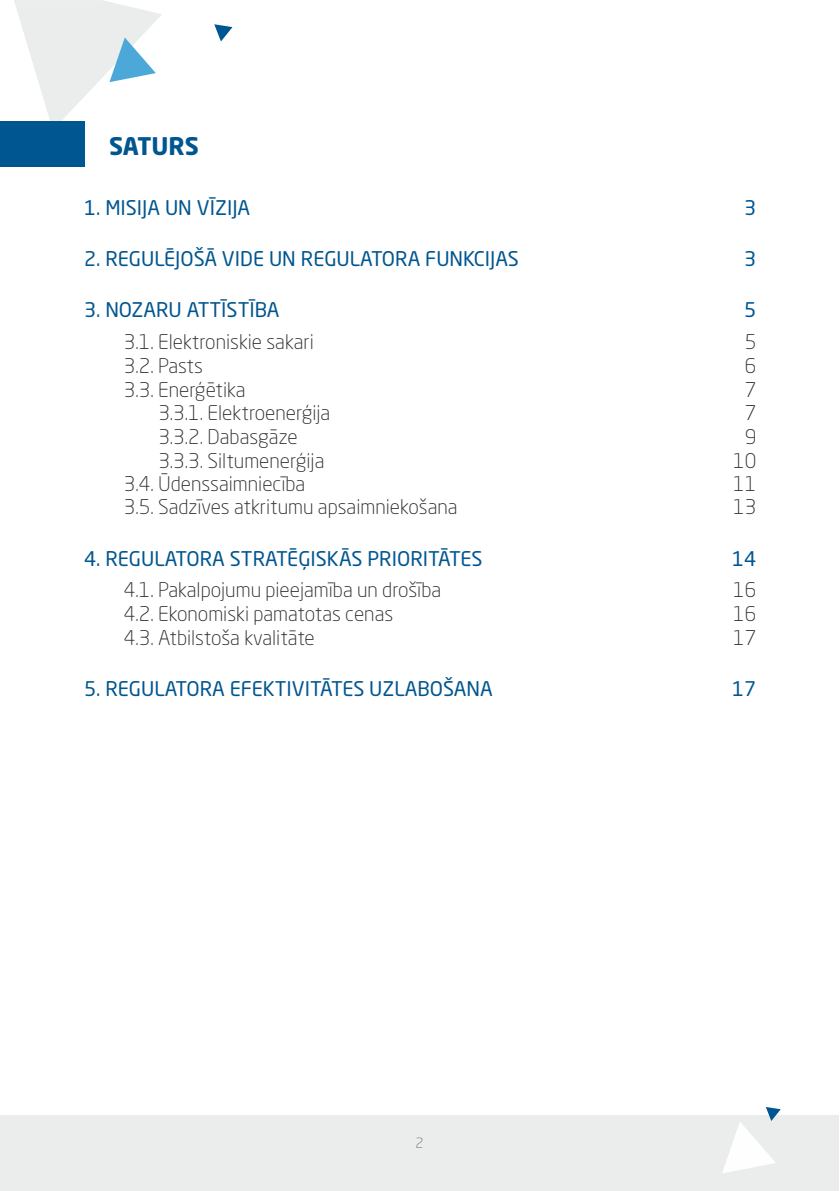
<style>
.page{position:relative;width:840px;height:1191px;background:#fff}
.page>*{position:absolute;margin:0;border:0;box-sizing:border-box;transform-origin:0 0}
.t1{font:700 24px "Neo Sans Pro";letter-spacing:-.01em;color:#005690}
.t2{font:300 20px/24px "Neo Sans Pro";color:#2b2a29}
.t3{font:20px "Neo Sans Pro";color:#005690}
.t4{font:300 14px "Neo Sans Pro";color:#797979}
</style>
<div class="page">
<div style="left:0;top:1115px;width:838px;height:76px;background:#ebecec"></div>
<svg style="left:14px;top:0;width:148px;height:121px"></svg>
<svg style="left:214px;top:24px;width:18px;height:17px"></svg>
<svg style="left:722px;top:1107px;width:58px;height:66px"></svg>
<div style="left:0;top:121px;width:85px;height:45px;background:#005690"></div>
<p class="t1" style="left:109px;top:136px;width:91px">SATURS</p>
<p class="t3" style="left:84px;top:199px;width:168px">1. MISIJA UN VĪZIJA</p>
<p class="t3" style="left:743px;top:199px;width:14px">3</p>
<p class="t3" style="left:84px;top:251px;width:436px">2. REGULĒJOŠĀ VIDE UN REGULATORA FUNKCIJAS</p>
<p class="t3" style="left:743px;top:251px;width:14px">3</p>
<p class="t3" style="left:84px;top:302px;width:197px">3. NOZARU ATTĪSTĪBA</p>
<p class="t3" style="left:743px;top:302px;width:14px">5</p>
<p class="t2" style="left:124px;top:331px;width:191px">3.1. Elektroniskie sakari<br>3.2. Pasts<br>3.3. Enerģētika</p>
<p class="t2" style="left:744px;top:331px;width:13px;text-align:justify">5<br>6<br>7</p>
<p class="t2" style="left:158px;top:403px;width:173px">3.3.1. Elektroenerģija<br>3.3.2. Dabasgāze<br>3.3.3. Siltumenerģija</p>
<p class="t2" style="left:732px;top:403px;width:25px;text-align:center">7<br>9<br>10</p>
<p class="t2" style="left:124px;top:473px;width:335px">3.4. Ūdenssaimniecība<br>3.5. Sadzīves atkritumu apsaimniekošana</p>
<p class="t2" style="left:732px;top:473px;width:25px">11<br>13</p>
<p class="t3" style="left:84px;top:550px;width:400px">4. REGULATORA STRATĒĢISKĀS PRIORITĀTES</p>
<p class="t3" style="left:731px;top:550px;width:26px">14</p>
<p class="t2" style="left:124px;top:580px;width:319px">4.1. Pakalpojumu pieejamība un drošība<br>4.2. Ekonomiski pamatotas cenas<br>4.3. Atbilstoša kvalitāte</p>
<p class="t2" style="left:732px;top:580px;width:25px;text-align:justify">16<br>16<br>17</p>
<p class="t3" style="left:84px;top:681px;width:410px">5. REGULATORA EFEKTIVITĀTES UZLABOŠANA</p>
<p class="t3" style="left:731px;top:681px;width:26px">17</p>
<p class="t4" style="left:415px;top:1137px;width:10px">2</p>
</div>
